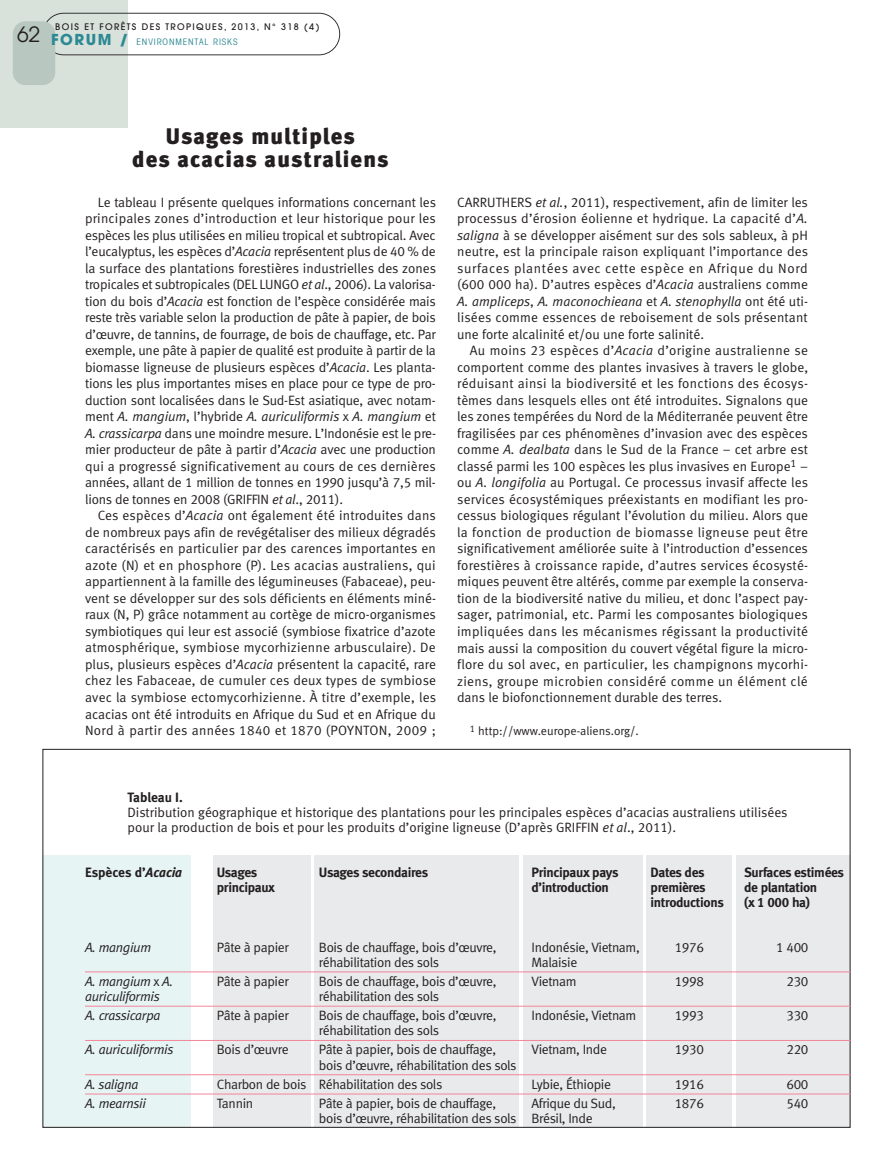
<style>
.page{position:relative;width:893px;height:1149px;background:#fff}
.page>*{position:absolute;margin:0;border:0;box-sizing:border-box;transform-origin:0 0}
.t1{font:22.5px/22.5px "Meta Black LF";letter-spacing:.045em;color:#231f20;text-align:center}
.t2{font:21px "Avant Garde";color:#231f20}
.t3{font:13.5px/16.5px "Meta Normal LF";letter-spacing:-.025em;color:#231f20;text-align:justify}
.t4{font:13.5px/15px "Meta Normal LF";color:#231f20}
.t5{font:13.5px "Meta Bold LF";letter-spacing:-.025em;color:#231f20}
.t6{font:italic 13.5px "Meta Normal LF";letter-spacing:-.025em;color:#231f20}
.t7{font:13.5px "Meta Bold LF";letter-spacing:-.005em;color:#231f20}
.t8{font:12px "Meta Normal LF";color:#231f20}
.t9{font:500 9px/15.3px "Avant Garde";letter-spacing:.15em;color:#231f20}
.s1{font-weight:700;font-size:15px;color:#2c8993}
.s2{font-weight:400;font-stretch:condensed;color:#2c8993}
.s3{font-style:italic}
.s4{font-style:normal}
</style>
<div class="page">
<div style="left:0;top:0;width:128px;height:128px;background:#d9e1db"></div>
<svg style="left:46px;top:13px;width:294px;height:42px"></svg>
<div style="left:13px;top:21px;width:42px;height:64px;background:#b8c8c0;border-radius:13px"></div>
<div style="left:213px;top:855px;width:97px;height:272px;background:#e9eaeb"></div>
<div style="left:315px;top:855px;width:204px;height:272px;background:#e9eaeb"></div>
<div style="left:523px;top:855px;width:119px;height:272px;background:#e9eaeb"></div>
<div style="left:646px;top:855px;width:85px;height:272px;background:#e9eaeb"></div>
<div style="left:736px;top:855px;width:114px;height:272px;background:#e9eaeb"></div>
<div style="left:43px;top:855px;width:148px;height:272px;background:#e6f4f3"></div>
<hr style="left:85px;top:971px;width:765px;height:1px;background:#f3869a">
<hr style="left:85px;top:1005px;width:765px;height:1px;background:#f3869a">
<hr style="left:85px;top:1039px;width:765px;height:1px;background:#f3869a">
<hr style="left:85px;top:1074px;width:765px;height:1px;background:#f3869a">
<hr style="left:85px;top:1093px;width:765px;height:1px;background:#f3869a">
<h2 class="t2" style="left:17px;top:22px;width:25px">62</h2>
<p class="t9" style="left:51px;top:19px;width:270px;text-indent:4px">BOIS ET FORÊTS DES TROPIQUES, 2013, N° 318 (4)<br><span class="s1">FORUM /</span> <span class="s2">ENVIRONMENTAL RISKS</span></p>
<h1 class="t1" style="left:132px;top:125px;width:258px">Usages multiples<br>des acacias australiens</h1>
<p class="t3" style="left:85px;top:193px;width:352px;text-indent:13px">Le tableau I présente quelques informations concernant les principales zones d’introduction et leur historique pour les espèces les plus utilisées en milieu tropical et subtropical. Avec l’eucalyptus, les espèces d’<span class="s3">Acacia</span> représentent plus de 40 % de la surface des plantations forestières industrielles des zones tropicales et subtropicales (DEL LUNGO <span class="s3">et al</span>., 2006). La valorisa&shy;tion du bois d’<span class="s3">Acacia</span> est fonction de l’espèce considérée mais reste très variable selon la production de pâte à papier, de bois d’œuvre, de tannins, de fourrage, de bois de chauffage, etc. Par exemple, une pâte à papier de qualité est produite à partir de la biomasse ligneuse de plusieurs espèces d’<span class="s3">Acacia</span>. Les planta&shy;tions les plus importantes mises en place pour ce type de pro&shy;duction sont localisées dans le Sud-Est asiatique, avec notam&shy;ment <span class="s3">A. mangium</span>, l’hybride <span class="s3">A. auriculiformis</span> x <span class="s3">A. mangium</span> et <span class="s3">A. crassicarpa</span> dans une moindre mesure. L’Indonésie est le pre&shy;mier producteur de pâte à partir d’<span class="s3">Acacia</span> avec une production qui a progressé significativement au cours de ces dernières années, allant de 1 million de tonnes en 1990 jusqu’à 7,5 mil&shy;lions de tonnes en 2008 (GRIFFIN <span class="s3">et al</span>., 2011).</p>
<p class="t3" style="left:85px;top:507px;width:352px;text-indent:13px">Ces espèces d’<span class="s3">Acacia</span> ont également été introduites dans de nombreux pays afin de revégétaliser des milieux dégradés caractérisés en particulier par des carences importantes en azote (N) et en phosphore (P). Les acacias australiens, qui appartiennent à la famille des légumineuses (Fabaceae), peu&shy;vent se développer sur des sols déficients en éléments miné&shy;raux (N, P) grâce notamment au cortège de micro-organismes symbiotiques qui leur est associé (symbiose fixatrice d’azote atmosphérique, symbiose mycorhizienne arbusculaire). De plus, plusieurs espèces d’<span class="s3">Acacia</span> présentent la capacité, rare chez les Fabaceae, de cumuler ces deux types de symbiose avec la symbiose ectomycorhizienne. À titre d’exemple, les acacias ont été introduits en Afrique du Sud et en Afrique du Nord à partir des années 1840 et 1870 (POYNTON, 2009 ;</p>
<p class="t3" style="left:457px;top:193px;width:352px">CARRUTHERS <span class="s3">et al.</span>, 2011), respectivement, afin de limiter les processus d’érosion éolienne et hydrique. La capacité d’<span class="s3">A. saligna</span> à se développer aisément sur des sols sableux, à pH neutre, est la principale raison expliquant l’importance des surfaces plantées avec cette espèce en Afrique du Nord (600 000 ha). D’autres espèces d’<span class="s3">Acacia</span> australiens comme <span class="s3">A. ampliceps</span>, <span class="s3">A. maconochieana</span> et <span class="s3">A. stenophylla</span> ont été uti&shy;lisées comme essences de reboisement de sols présentant une forte alcalinité et/ou une forte salinité.</p>
<p class="t3" style="left:457px;top:342px;width:352px;text-indent:13px">Au moins 23 espèces d’<span class="s3">Acacia</span> d’origine australienne se comportent comme des plantes invasives à travers le globe, réduisant ainsi la biodiversité et les fonctions des écosys&shy;tèmes dans lesquels elles ont été introduites. Signalons que les zones tempérées du Nord de la Méditerranée peuvent être fragilisées par ces phénomènes d’invasion avec des espèces comme <span class="s3">A. dealbata</span> dans le Sud de la France – cet arbre est classé parmi les 100 espèces les plus invasives en Europe<sup>1</sup> – ou <span class="s3">A. longifolia</span> au Portugal. Ce processus invasif affecte les services écosystémiques préexistants en modifiant les pro&shy;cessus biologiques régulant l’évolution du milieu. Alors que la fonction de production de biomasse ligneuse peut être significativement améliorée suite à l’introduction d’essences forestières à croissance rapide, d’autres services écosysté&shy;miques peuvent être altérés, comme par exemple la conserva&shy;tion de la biodiversité native du milieu, et donc l’aspect pay&shy;sager, patrimonial, etc. Parmi les composantes biologiques impliquées dans les mécanismes régissant la productivité mais aussi la composition du couvert végétal figure la micro&shy;flore du sol avec, en particulier, les champignons mycorhi&shy;ziens, groupe microbien considéré comme un élément clé dans le biofonctionnement durable des terres.</p>
<p class="t8" style="left:470px;top:723px;width:171px"><sup>1</sup> http://www.europe-aliens.org/.</p>
<p class="t7" style="left:128px;top:788px;width:57px">Tableau I.</p>
<p class="t4" style="left:128px;top:804px;width:662px">Distribution géographique et historique des plantations pour les principales espèces d’acacias australiens utilisées pour la production de bois et pour les produits d’origine ligneuse (D’après GRIFFIN <span class="s3">et al</span>., 2011).</p>
<p class="t7" style="left:85px;top:863px;width:98px">Espèces d’<span class="s3">Acacia</span></p>
<p class="t5" style="left:217px;top:863px;width:42px">Usages</p>
<p class="t5" style="left:319px;top:863px;width:111px">Usages secondaires</p>
<p class="t5" style="left:532px;top:863px;width:89px">Principaux pays</p>
<p class="t5" style="left:651px;top:863px;width:56px">Dates des</p>
<p class="t5" style="left:744px;top:863px;width:101px">Surfaces estimées</p>
<p class="t5" style="left:217px;top:878px;width:60px">principaux</p>
<p class="t5" style="left:532px;top:878px;width:79px">d’introduction</p>
<p class="t5" style="left:651px;top:878px;width:57px">premières</p>
<p class="t5" style="left:744px;top:878px;width:75px">de plantation</p>
<p class="t5" style="left:651px;top:893px;width:75px">introductions</p>
<p class="t5" style="left:744px;top:893px;width:67px">(x 1 000 ha)</p>
<p class="t6" style="left:85px;top:938px;width:68px">A. mangium</p>
<p class="t3" style="left:217px;top:938px;width:73px">Pâte à papier</p>
<p class="t3" style="left:319px;top:938px;width:179px">Bois de chauffage, bois d’œuvre,</p>
<p class="t3" style="left:531px;top:938px;width:110px">Indonésie, Vietnam,</p>
<p class="t3" style="left:675px;top:938px;width:31px">1976</p>
<p class="t3" style="left:776px;top:938px;width:34px">1 400</p>
<p class="t3" style="left:319px;top:953px;width:122px">réhabilitation des sols</p>
<p class="t3" style="left:531px;top:953px;width:47px">Malaisie</p>
<p class="t6" style="left:85px;top:973px;width:90px">A. mangium <span class="s4">x</span> A.</p>
<p class="t3" style="left:217px;top:972px;width:73px">Pâte à papier</p>
<p class="t3" style="left:319px;top:972px;width:179px">Bois de chauffage, bois d’œuvre,</p>
<p class="t3" style="left:531px;top:972px;width:47px">Vietnam</p>
<p class="t3" style="left:675px;top:972px;width:31px">1998</p>
<p class="t3" style="left:786px;top:972px;width:24px">230</p>
<p class="t6" style="left:85px;top:988px;width:76px">auriculiformis</p>
<p class="t3" style="left:319px;top:987px;width:122px">réhabilitation des sols</p>
<p class="t6" style="left:85px;top:1007px;width:77px">A. crassicarpa</p>
<p class="t3" style="left:217px;top:1006px;width:73px">Pâte à papier</p>
<p class="t3" style="left:319px;top:1006px;width:179px">Bois de chauffage, bois d’œuvre,</p>
<p class="t3" style="left:531px;top:1006px;width:106px">Indonésie, Vietnam</p>
<p class="t3" style="left:675px;top:1006px;width:31px">1993</p>
<p class="t3" style="left:786px;top:1006px;width:24px">330</p>
<p class="t3" style="left:319px;top:1021px;width:122px">réhabilitation des sols</p>
<p class="t6" style="left:85px;top:1041px;width:90px">A. auriculiformis</p>
<p class="t3" style="left:217px;top:1041px;width:73px">Bois d’œuvre</p>
<p class="t3" style="left:319px;top:1041px;width:179px">Pâte à papier, bois de chauffage,</p>
<p class="t3" style="left:531px;top:1041px;width:77px">Vietnam, Inde</p>
<p class="t3" style="left:675px;top:1041px;width:31px">1930</p>
<p class="t3" style="left:786px;top:1041px;width:24px">220</p>
<p class="t3" style="left:319px;top:1056px;width:199px">bois d’œuvre, réhabilitation des sols</p>
<p class="t6" style="left:85px;top:1075px;width:55px">A. saligna</p>
<p class="t3" style="left:217px;top:1075px;width:227px">Charbon de bois Réhabilitation des sols</p>
<p class="t3" style="left:531px;top:1075px;width:81px">Lybie, Éthiopie</p>
<p class="t3" style="left:675px;top:1075px;width:31px">1916</p>
<p class="t3" style="left:786px;top:1075px;width:24px">600</p>
<p class="t6" style="left:85px;top:1095px;width:62px">A. mearnsii</p>
<p class="t3" style="left:217px;top:1094px;width:38px">Tannin</p>
<p class="t3" style="left:319px;top:1094px;width:179px">Pâte à papier, bois de chauffage,</p>
<p class="t3" style="left:531px;top:1094px;width:86px">Afrique du Sud,</p>
<p class="t3" style="left:675px;top:1094px;width:31px">1876</p>
<p class="t3" style="left:786px;top:1094px;width:24px">540</p>
<p class="t3" style="left:319px;top:1109px;width:275px">bois d’œuvre, réhabilitation des sols Brésil, Inde</p>
</div>
